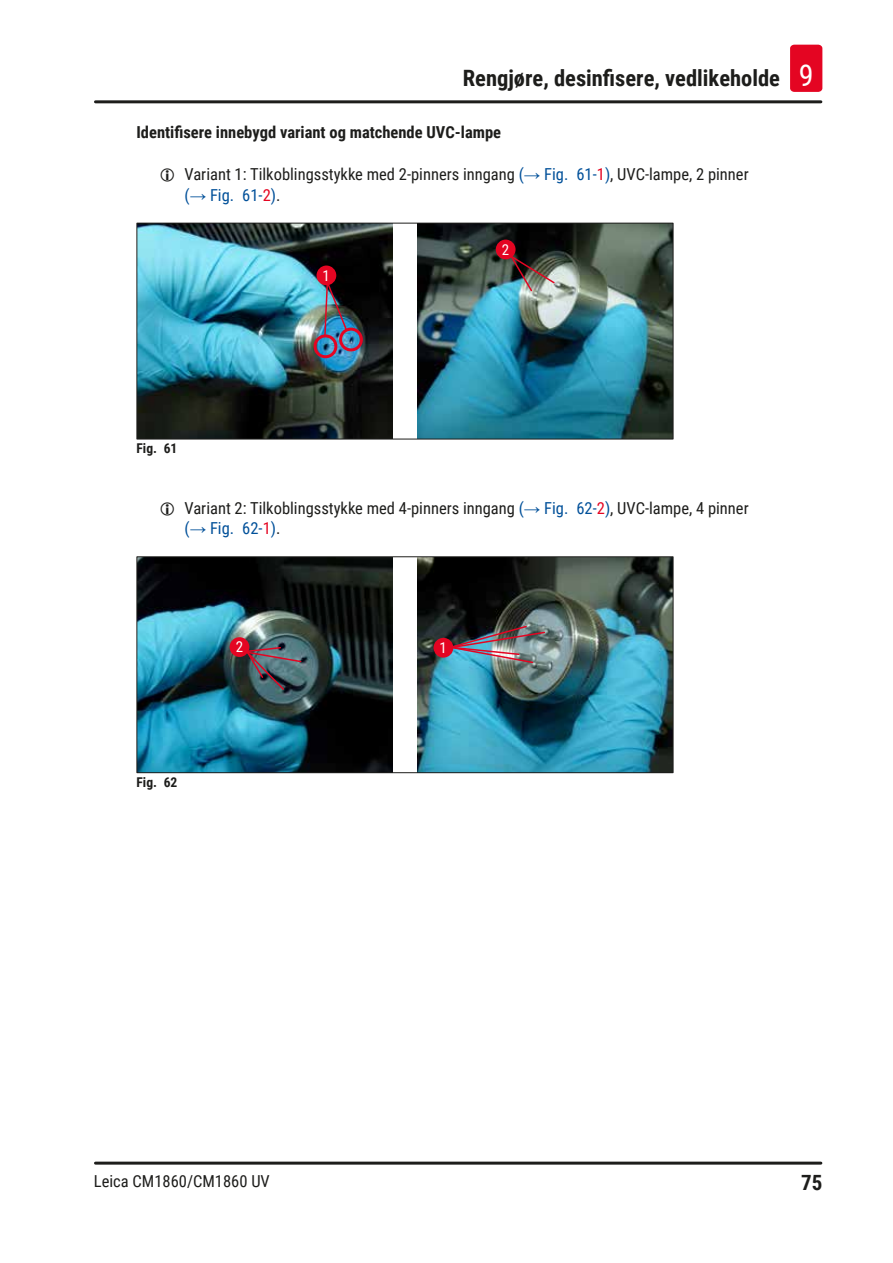
<style>
.page{position:relative;width:893px;height:1263px;background:#fff}
.page>*{position:absolute;margin:0;border:0;box-sizing:border-box;transform-origin:0 0}
.t1{font:700 22.5px "Roboto Condensed";color:#1d1d1b}
.t2{font:700 21px "Roboto Condensed";color:#1d1d1b}
.t3{font:16.5px/20.9px "Roboto Condensed";color:#1d1d1b}
.Subheading{font:700 16.5px "Roboto Condensed";color:#1d1d1b}
.t4{font:15px "Roboto Condensed";color:#fff}
.t5{font:700 13.5px "Roboto Condensed";color:#1d1d1b}
.s1{font-weight:400;font-size:30px;color:#fff}
.s2{color:#005099}
.s3{font-family:"Arial";color:#005099}
.s4{color:#e40522}
</style>
<div class="page">
<hr style="left:95px;top:100px;width:726px;height:3px;background:#1d1d1b">
<hr style="left:95px;top:1161px;width:726px;height:3px;background:#1d1d1b">
<div style="left:790px;top:45px;width:32px;height:47px;background:#e40522;border-radius:4px"></div>
<img style="left:418px;top:225px;width:253px;height:212px">
<img style="left:138px;top:225px;width:254px;height:212px">
<div style="left:314px;top:334px;width:23px;height:24px;border:3px solid #e40522;border-radius:50%"></div>
<div style="left:339px;top:328px;width:24px;height:23px;border:3px solid #e40522;border-radius:50%"></div>
<div style="left:317px;top:266px;width:19px;height:19px;background:#e40522;border-radius:50%"></div>
<svg style="left:323px;top:282px;width:25px;height:55px"></svg>
<svg style="left:509px;top:254px;width:47px;height:39px;background:#686965"></svg>
<div style="left:496px;top:240px;width:20px;height:19px;background:#e40522;border-radius:50%"></div>
<div style="left:136px;top:223px;width:537px;height:216px;border:1px solid #1d1d1b"></div>
<img style="left:138px;top:558px;width:254px;height:213px">
<img style="left:418px;top:558px;width:253px;height:213px">
<div style="left:434px;top:638px;width:19px;height:20px;background:#e40522;border-radius:50%"></div>
<img style="left:449px;top:625px;width:97px;height:39px">
<svg style="left:245px;top:646px;width:57px;height:45px;background:#565d65"></svg>
<div style="left:230px;top:637px;width:19px;height:20px;background:#e40522;border-radius:50%"></div>
<div style="left:136px;top:556px;width:537px;height:217px;border:1px solid #1d1d1b"></div>
<h1 class="t1" style="left:463px;top:63px;width:352px">Rengjøre, desinfisere, vedlikeholde <span class="s1">9</span></h1>
<p class="Subheading" style="left:136px;top:121px;width:366px">Identifisere innebygd variant og matchende UVC-lampe</p>
<p class="t3" style="left:185px;top:163px;width:566px">Variant 1: Tilkoblingsstykke med 2-pinners inngang <span class="s2">(</span><span class="s3">→</span> <span class="s2">Fig. 61‑</span><span class="s4">1</span><span class="s2">)</span>, UVC-lampe, 2 pinner <span class="s2">(</span><span class="s3">→</span> <span class="s2">Fig. 61‑</span><span class="s4">2</span><span class="s2">)</span>.</p>
<p class="t4" style="left:323px;top:265px;width:9px">1</p>
<p class="t4" style="left:502px;top:239px;width:9px">2</p>
<p class="t5" style="left:137px;top:439px;width:42px">Fig. 61</p>
<p class="t3" style="left:185px;top:497px;width:566px">Variant 2: Tilkoblingsstykke med 4-pinners inngang <span class="s2">(</span><span class="s3">→</span> <span class="s2">Fig. 62‑</span><span class="s4">2</span><span class="s2">)</span>, UVC-lampe, 4 pinner <span class="s2">(</span><span class="s3">→</span> <span class="s2">Fig. 62‑</span><span class="s4">1</span><span class="s2">)</span>.</p>
<p class="t4" style="left:236px;top:636px;width:9px">2</p>
<p class="t4" style="left:440px;top:637px;width:9px">1</p>
<p class="t5" style="left:137px;top:773px;width:42px">Fig. 62</p>
<p class="t3" style="left:94px;top:1170px;width:177px">Leica CM1860/CM1860 UV</p>
<p class="t2" style="left:801px;top:1168px;width:23px">75</p>
</div>
